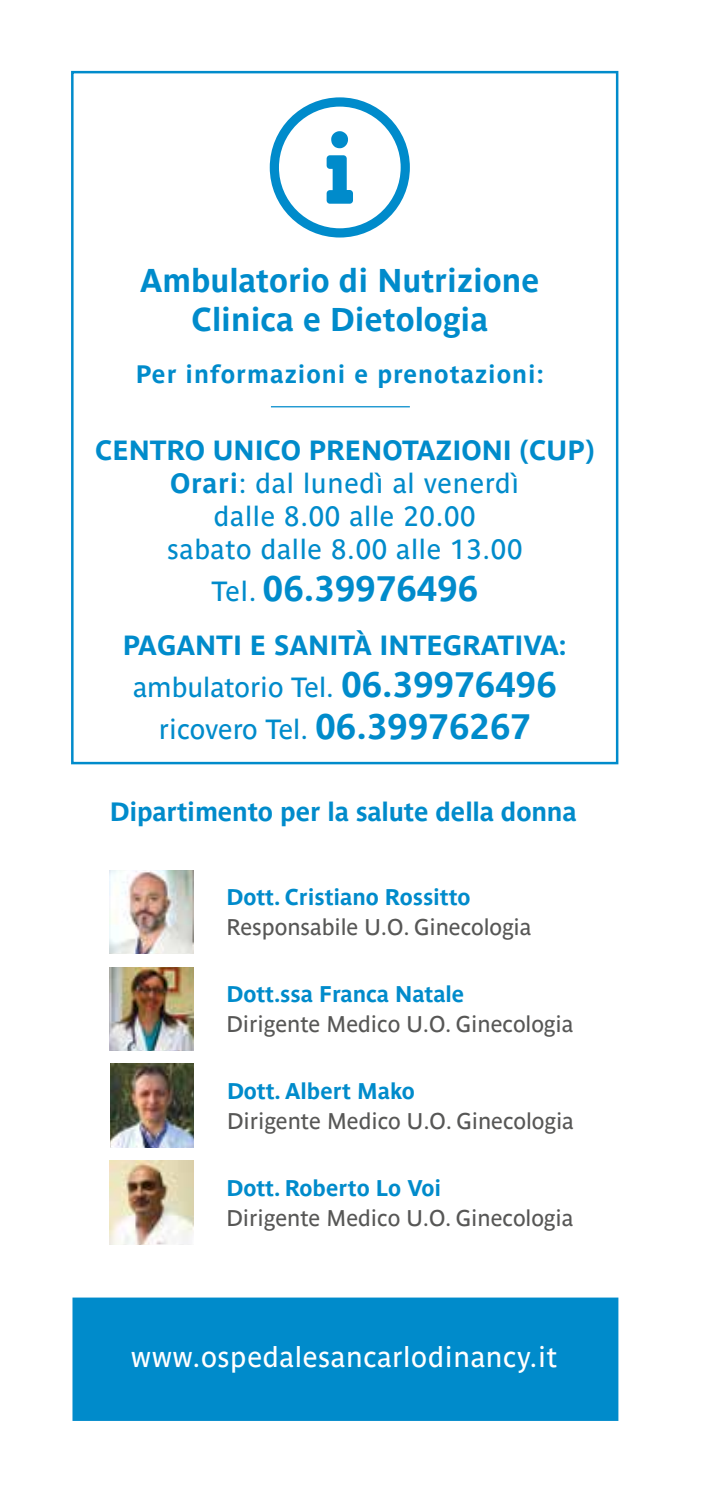
<style>
.page{position:relative;width:709px;height:1489px;background:#fff}
.page>*{position:absolute;margin:0;border:0;box-sizing:border-box;transform-origin:0 0}
.t1{font:700 35px "Parisine Ptf";letter-spacing:.025em;color:#008bcb}
.t2{font:700 32.75px/39.2px "Parisine Ptf";color:#008bcb;text-align:center}
.t3{font:28.25px "Parisine Ptf";letter-spacing:.02em;color:#fff}
.t4{font:27.5px/33px "Parisine Ptf";letter-spacing:.025em;color:#008bcb;text-align:center}
.t5{font:27.5px/42px "Parisine Ptf";color:#008bcb;text-align:center}
.t6{font:700 26.25px "Parisine Ptf";letter-spacing:-.01em;color:#008bcb}
.t7{font:700 25px "Parisine Ptf";letter-spacing:.04em;color:#008bcb}
.t8{font:22.5px "Parisine Ptf";letter-spacing:-.005em;color:#575756}
.t9{font:700 22.5px "Parisine Ptf";letter-spacing:-.005em;color:#008bcb}
.s1{font-weight:700}
.s2{font-weight:400;font-size:27.5px}
.s3{font-weight:700;font-size:35px}
</style>
<div class="page">
<img style="left:110px;top:870px;width:83px;height:83px">
<img style="left:110px;top:967px;width:83px;height:83px">
<img style="left:110px;top:1160px;width:83px;height:84px">
<img style="left:110px;top:1063px;width:84px;height:84px">
<div style="left:72px;top:1297px;width:546px;height:123px;background:#008bcb"></div>
<svg style="left:270px;top:97px;width:140px;height:140px"></svg>
<hr style="left:271px;top:406px;width:139px;height:1px;background:#008bcb">
<h2 class="t2" style="left:140px;top:257px;width:401px">Ambulatorio di Nutrizione<br>Clinica e Dietologia</h2>
<p class="t7" style="left:136px;top:355px;width:409px">Per informazioni e prenotazioni:</p>
<p class="t4" style="left:95px;top:431px;width:501px"><span class="s1">CENTRO UNICO PRENOTAZIONI (CUP)<br>Orari</span>: dal lunedì al venerdì<br>dalle 8.00 alle 20.00<br>sabato dalle 8.00 alle 13.00</p>
<h1 class="t1" style="left:212px;top:562px;width:268px"><span class="s2">Tel.</span> 06.39976496</h1>
<p class="t5" style="left:123px;top:622px;width:445px"><span class="s1">PAGANTI E SANITÀ INTEGRATIVA: </span>ambulatorio Tel. <span class="s3">06.39976496 </span>ricovero Tel. <span class="s3">06.39976267</span></p>
<p class="t6" style="left:110px;top:792px;width:468px">Dipartimento per la salute della donna</p>
<p class="t9" style="left:226px;top:880px;width:245px">Dott. Cristiano Rossitto</p>
<p class="t8" style="left:226px;top:910px;width:306px">Responsabile U.O. Ginecologia</p>
<p class="t9" style="left:226px;top:977px;width:239px">Dott.ssa Franca Natale</p>
<p class="t8" style="left:226px;top:1007px;width:348px">Dirigente Medico U.O. Ginecologia</p>
<p class="t9" style="left:227px;top:1074px;width:189px">Dott. Albert Mako</p>
<p class="t8" style="left:227px;top:1104px;width:348px">Dirigente Medico U.O. Ginecologia</p>
<p class="t9" style="left:226px;top:1171px;width:216px">Dott. Roberto Lo Voi</p>
<p class="t8" style="left:226px;top:1201px;width:348px">Dirigente Medico U.O. Ginecologia</p>
<p class="t3" style="left:131px;top:1335px;width:428px">www.ospedalesancarlodinancy.it</p>
</div>
